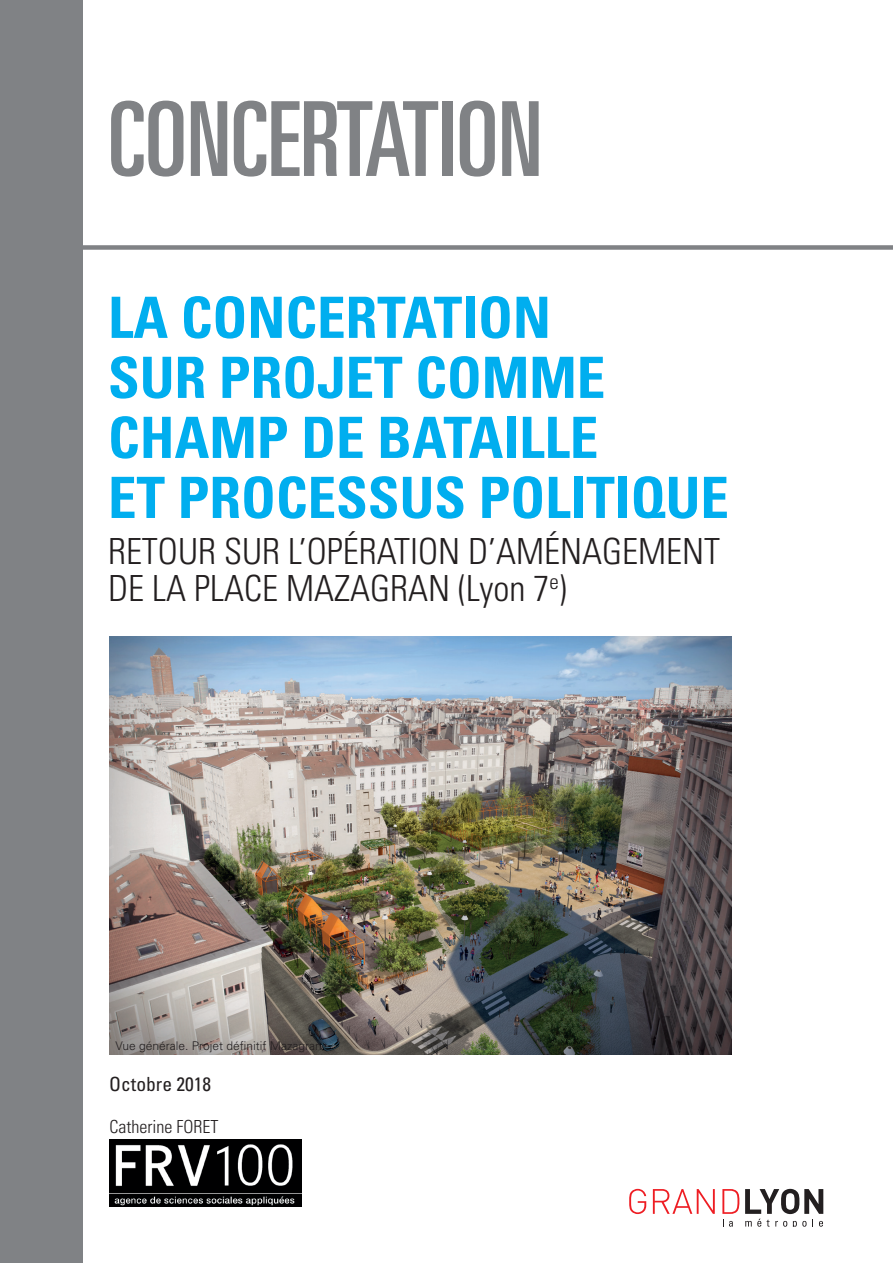
<style>
.page{position:relative;width:893px;height:1263px;background:#fff}
.page>*{position:absolute;margin:0;border:0;box-sizing:border-box;transform-origin:0 0}
.t1{font:ultra-condensed 103.5px "Univers LT Std";color:#808285}
.t2{font:700 condensed 57px/60px "Univers LT Std";color:#00aeef}
.t3{font:300 condensed 36px/37.5px "Univers LT Std";color:#231f20}
.t4{font:condensed 19.5px "Univers LT Std";color:#231f20}
.t5{font:300 condensed 18px "Univers LT Std";color:#231f20}
.t6{font:300 12px "Univers LT Std";color:#231f20}
</style>
<div class="page">
<div style="left:54px;top:245px;width:839px;height:5px;background:#808285"></div>
<svg style="left:629px;top:1189px;width:17px;height:25px"></svg>
<svg style="left:653px;top:1189px;width:62px;height:25px"></svg>
<svg style="left:745px;top:1189px;width:78px;height:38px"></svg>
<svg style="left:722px;top:1189px;width:17px;height:38px"></svg>
<div style="left:0;top:0;width:82px;height:1263px;background:#808285"></div>
<img style="left:109px;top:1140px;width:193px;height:66px">
<img style="left:109px;top:637px;width:622px;height:417px">
<h1 class="t1" style="left:108px;top:80px;width:435px">CONCERTATION</h1>
<p class="t2" style="left:108px;top:287px;width:622px">LA CONCERTATION<br>SUR PROJET COMME<br>CHAMP DE BATAILLE<br>ET PROCESSUS POLITIQUE</p>
<p class="t3" style="left:108px;top:532px;width:614px">RETOUR SUR L’OPÉRATION D’AMÉNAGEMENT<br>DE LA PLACE MAZAGRAN (Lyon 7<sup>e</sup>)</p>
<p class="t6" style="left:116px;top:1038px;width:208px">Vue générale. Projet définitif Mazagran</p>
<p class="t4" style="left:109px;top:1072px;width:103px">Octobre 2018</p>
<p class="t5" style="left:109px;top:1115px;width:110px">Catherine FORET</p>
</div>
